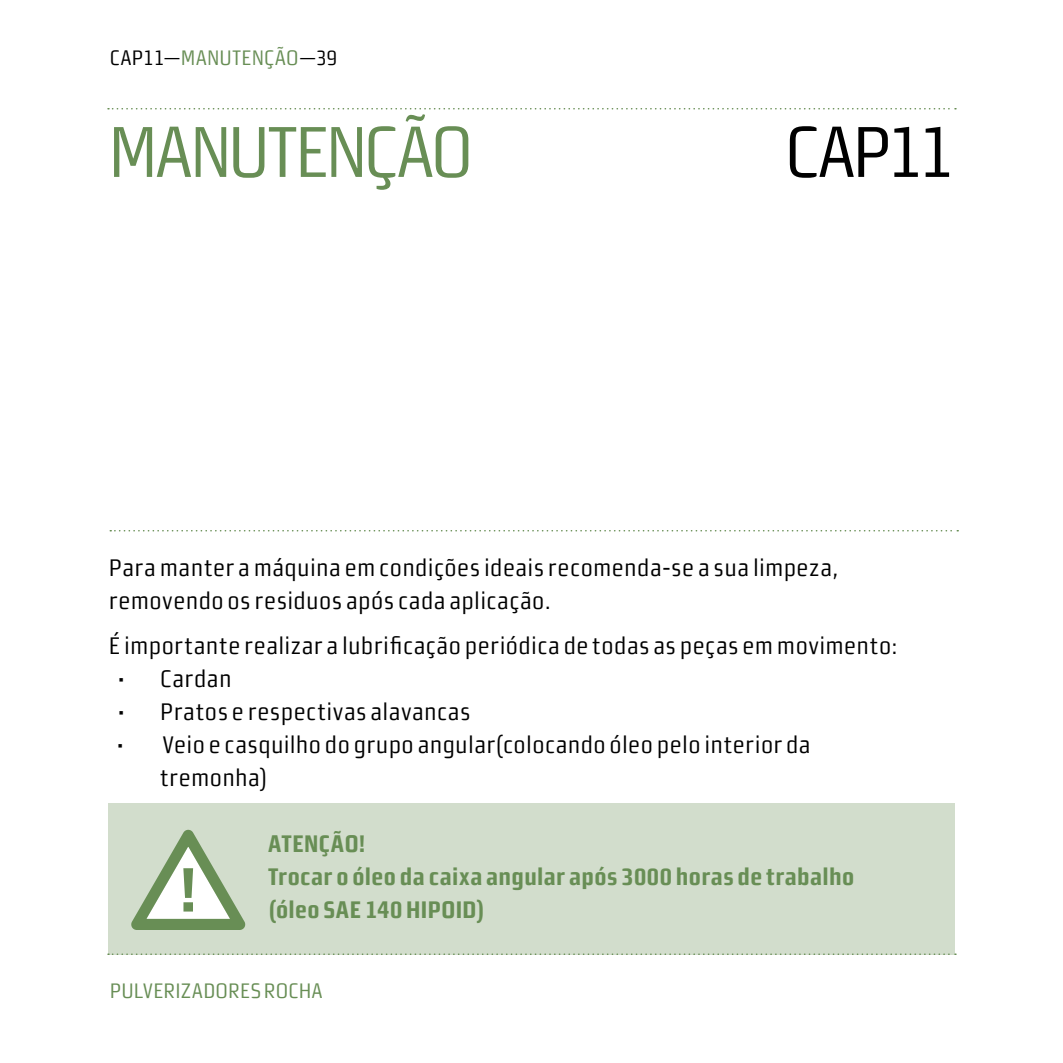
<style>
.page{position:relative;width:1063px;height:1063px;background:#fff}
.page>*{position:absolute;margin:0;border:0;box-sizing:border-box;transform-origin:0 0}
.t1{font:72px "Morgan Sans Cond Regular Lining";letter-spacing:-.035em;color:#688e55}
.t2{font:72px "Morgan Sans Cond Regular Lining";letter-spacing:-.055em;color:#000}
.t3{font:24px/33px "Morgan Sans Cond Regular Lining";letter-spacing:.015em;color:#000}
.t4{font:24px/33px "Morgan Sans Cond Bold Lining";letter-spacing:.02em;color:#688e55}
.t5{font:21px "Morgan Sans Cond Regular Lining";letter-spacing:.01em;color:#688e55}
.s1{color:#000}
</style>
<div class="page">
<div style="left:108px;top:804px;width:847px;height:151px;background:#d2ddcc"></div>
<svg style="left:131px;top:830px;width:114px;height:100px"></svg>
<svg style="left:110px;top:530px;width:848px;height:1px"></svg>
<svg style="left:108px;top:953px;width:848px;height:2px"></svg>
<svg style="left:108px;top:108px;width:848px;height:2px"></svg>
<p class="t5" style="left:110px;top:46px;width:229px"><span class="s1">CAP11—</span>MANUTENÇÃO<span class="s1">—39</span></p>
<h1 class="t1" style="left:108px;top:111px;width:367px">MANUTENÇÃO</h1>
<h1 class="t2" style="left:785px;top:111px;width:172px">CAP11</h1>
<p class="t3" style="left:109px;top:551px;width:731px">Para manter a máquina em condições ideais recomenda-se a sua limpeza, removendo os residuos após cada aplicação.</p>
<p class="t3" style="left:160px;top:630px;width:739px;text-indent:-51px">É importante realizar a lubrificação periódica de todas as peças em movimento:<br>Cardan<br>Pratos e respectivas alavancas<br>Veio e casquilho do grupo angular(colocando óleo pelo interior da tremonha)</p>
<p class="t4" style="left:268px;top:827px;width:587px">ATENÇÃO!<br>Trocar o óleo da caixa angular após 3000 horas de trabalho (óleo SAE 140 HIPOID)</p>
<p class="t3" style="left:117px;top:663px;width:10px;text-align:justify">• • •</p>
<p class="t5" style="left:110px;top:978px;width:214px">PULVERIZADORES ROCHA</p>
</div>
